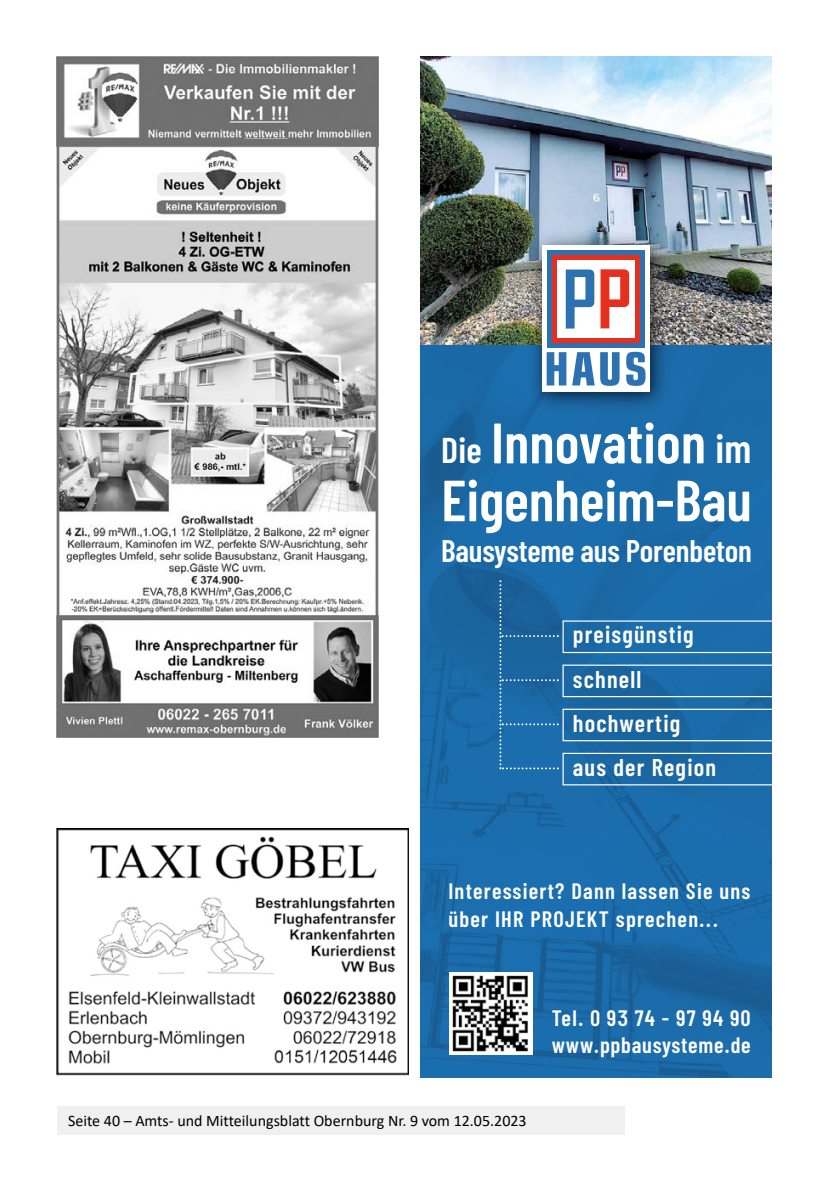
<style>
.page{position:relative;width:840px;height:1191px;background:#fff}
.page>*{position:absolute;margin:0;border:0;box-sizing:border-box;transform-origin:0 0}
.t1{font:600 58px "Barlow Condensed";color:#fff}
.t2{font:600 56.8px "Barlow Condensed";letter-spacing:.005em;color:#fff}
.t3{font:600 31.2px "Barlow Condensed";letter-spacing:-.005em;color:#fff}
.t4{font:600 24.2px/44.2px "Barlow Condensed";letter-spacing:.05em;color:#fff}
.t5{font:600 22.4px/28px "Barlow Condensed";letter-spacing:.055em;color:#fff}
.t6{font:600 22.4px/28px "Barlow Condensed";letter-spacing:.035em;color:#fff}
.t7{font:16px "Calibri";color:#000}
.s1{font-size:36px}
.s2{font-size:40.4px}
</style>
<div class="page">
<img style="left:420px;top:57px;width:351px;height:288px">
<img style="left:420px;top:345px;width:351px;height:732px">
<img style="left:523px;top:226px;width:152px;height:192px">
<div style="left:541px;top:245px;width:108px;height:146px;background:#fff"></div>
<div style="left:546px;top:250px;width:98px;height:97px;background:#2e71b0"></div>
<div style="left:551px;top:255px;width:88px;height:87px;background:#e6301f"></div>
<div style="left:556px;top:260px;width:78px;height:77px;background:#fff"></div>
<svg style="left:565px;top:269px;width:29px;height:59px"></svg>
<svg style="left:600px;top:269px;width:28px;height:59px"></svg>
<svg style="left:546px;top:352px;width:20px;height:33px"></svg>
<svg style="left:572px;top:352px;width:22px;height:33px"></svg>
<svg style="left:600px;top:352px;width:19px;height:34px"></svg>
<svg style="left:626px;top:352px;width:19px;height:34px"></svg>
<svg style="left:499px;top:580px;width:272px;height:206px;background:#246fa9"></svg>
<img style="left:449px;top:972px;width:83px;height:82px">
<img style="left:57px;top:57px;width:321px;height:680px">
<div style="left:57px;top:1106px;width:567px;height:28px;background:#f0f0f0"></div>
<img style="left:57px;top:828px;width:351px;height:247px">
<h2 class="t2" style="left:441px;top:407px;width:311px"><span class="s1">Die</span> Innovation <span class="s2">im</span></h2>
<h1 class="t1" style="left:441px;top:464px;width:312px">Eigenheim-Bau</h1>
<h3 class="t3" style="left:441px;top:531px;width:312px">Bausysteme aus Porenbeton</h3>
<h3 class="t4" style="left:572px;top:612px;width:145px">preisgünstig schnell hochwertig aus der Region</h3>
<h3 class="t5" style="left:448px;top:876px;width:303px">Interessiert? Dann lassen Sie uns über IHR PROJEKT sprechen...</h3>
<p class="t7" style="left:68px;top:1109px;width:460px">Seite 40 – Amts- und Mitteilungsblatt Obernburg Nr. 9 vom 12.05.2023</p>
<h3 class="t6" style="left:551px;top:1003px;width:200px">Tel. 0 93 74 - 97 94 90 www.ppbausysteme.de</h3>
</div>
